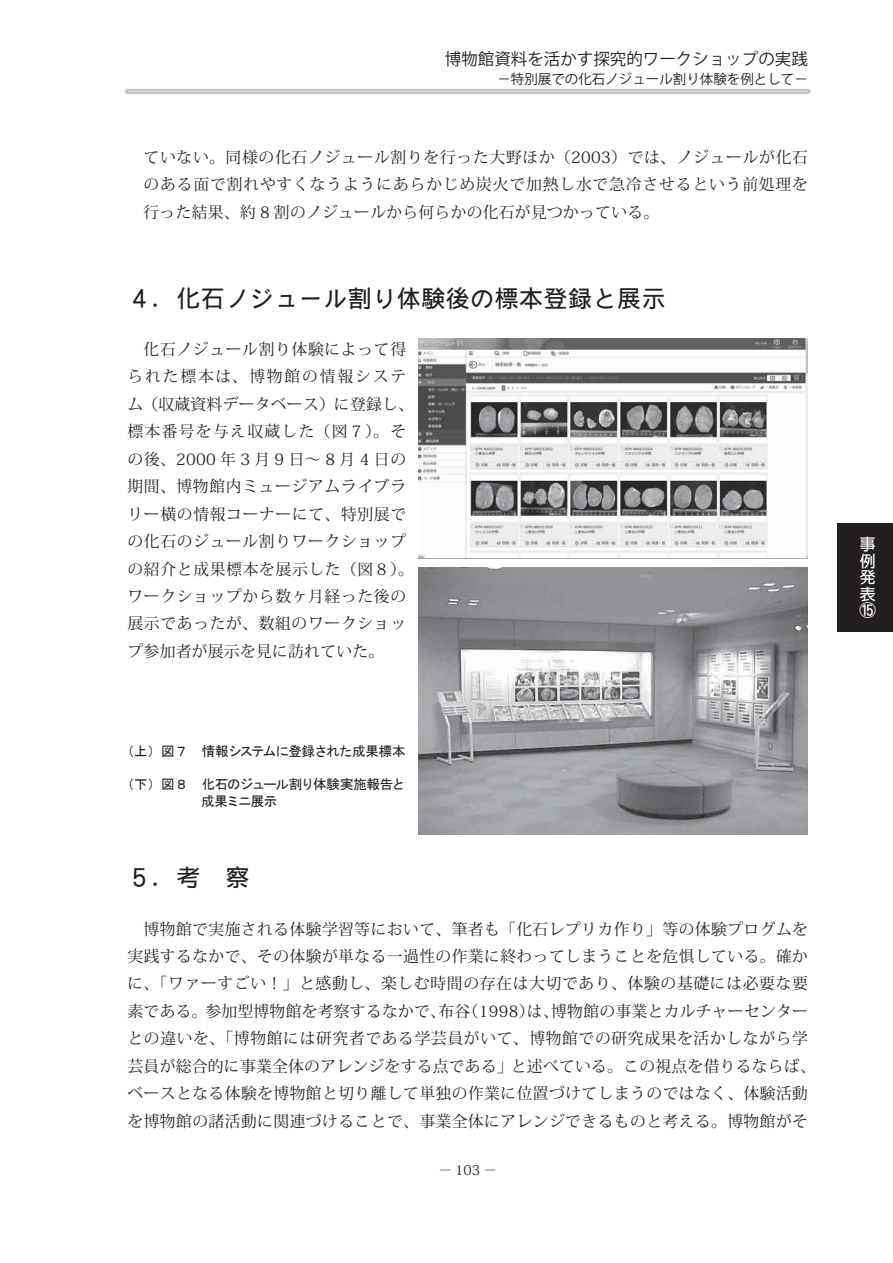
<style>
.page{position:relative;width:893px;height:1263px;background:#fff}
.page>*{position:absolute;margin:0;border:0;box-sizing:border-box;transform-origin:0 0}
.t1{font:24px "DF Gothic P Std W5 90 msp RKSJ H";letter-spacing:.02em;color:#231f20}
.t2{font:16.5px "Koz Go Pro Regular 90 msp RKSJ H";color:#231f20}
.t3{font:16.5px/16.5px "DF Gothic P Std W5 90 msp RKSJ H";color:#fff;text-align:justify}
.t4{font:15.75px/27.5px "Koz Min Pro Regular 90 msp RKSJ H";letter-spacing:.03em;color:#231f20;text-align:justify}
.t5{font:13.5px/16.5px "MS Gothic";letter-spacing:-.05em;color:#231f20}
.t6{font:13.5px "Koz Go Pro Regular 90 msp RKSJ H";color:#231f20}
.t7{font:13.5px "Koz Min Pro Regular 90 msp RKSJ H";color:#231f20}
</style>
<div class="page">
<svg style="left:124px;top:88px;width:687px;height:7px"></svg>
<div style="left:125px;top:89px;width:685px;height:5px;background:#c5c7c9;border-radius:2px"></div>
<hr style="left:126px;top:90px;width:683px;height:3px;background:#b9bbbd">
<hr style="left:127px;top:91px;width:682px;height:1px;background:#cdcfd0">
<hr style="left:127px;top:91px;width:681px;height:1px;background:#e1e2e3">
<img style="left:419px;top:338px;width:389px;height:220px">
<img style="left:419px;top:567px;width:389px;height:268px">
<div style="left:838px;top:523px;width:55px;height:109px;background:#231f20"></div>
<p class="t2" style="left:445px;top:53px;width:364px">博物館資料を活かす探究的ワークショップの実践</p>
<p class="t6" style="left:497px;top:73px;width:312px">－特別展での化石ノジュール割り体験を例として－</p>
<p class="t4" style="left:144px;top:145px;width:666px">ていない。同様の化石ノジュール割りを行った大野ほか（2003）では、ノジュールが化石のある面で割れやすくなうようにあらかじめ炭火で加熱し水で急冷させるという前処理を行った結果、約 8 割のノジュールから何らかの化石が見つかっている。</p>
<h1 class="t1" style="left:128px;top:289px;width:540px">４．化石ノジュール割り体験後の標本登録と展示</h1>
<p class="t4" style="left:128px;top:337px;width:288px;text-align:left;text-indent:16px">化石ノジュール割り体験によって得られた標本は、博物館の情報システム（収蔵資料データベース）に登録し、標本番号を与え収蔵した（図７）。その後、2000年3月9日～8月4日の期間、博物館内ミュージアムライブラリー横の情報コーナーにて、特別展での化石のジュール割りワークショップの紹介と成果標本を展示した（図８）。ワークショップから数ヶ月経った後の展示であったが、数組のワークショップ参加者が展示を見に訪れていた。</p>
<p class="t5" style="left:121px;top:743px;width:286px">（上）図７　情報システムに登録された成果標本</p>
<p class="t5" style="left:201px;top:776px;width:206px;text-indent:-80px">（下）図８　化石のジュール割り体験実施報告と成果ミニ展示</p>
<h1 class="t1" style="left:128px;top:868px;width:123px">５．考　察</h1>
<p class="t4" style="left:128px;top:917px;width:690px;text-align:center">博物館で実施される体験学習等において、筆者も「化石レプリカ作り」等の体験プログムを<br>実践するなかで、その体験が単なる一過性の作業に終わってしまうことを危惧している。確かに、「ワァーすごい！」と感動し、楽しむ時間の存在は大切であり、体験の基礎には必要な要素である。参加型博物館を考察するなかで、布谷（1998）は、博物館の事業とカルチャーセンターとの違いを、「博物館には研究者である学芸員がいて、博物館での研究成果を活かしながら学芸員が総合的に事業全体のアレンジをする点である」と述べている。この視点を借りるならば、ベースとなる体験を博物館と切り離して単独の作業に位置づけてしまうのではなく、体験活動を博物館の諸活動に関連づけることで、事業全体にアレンジできるものと考える。博物館がそ</p>
<p class="t7" style="left:438px;top:1165px;width:60px">－ 103 －</p>
<p class="t3" style="left:859px;top:538px;width:18px">事例発表⑮</p>
</div>
